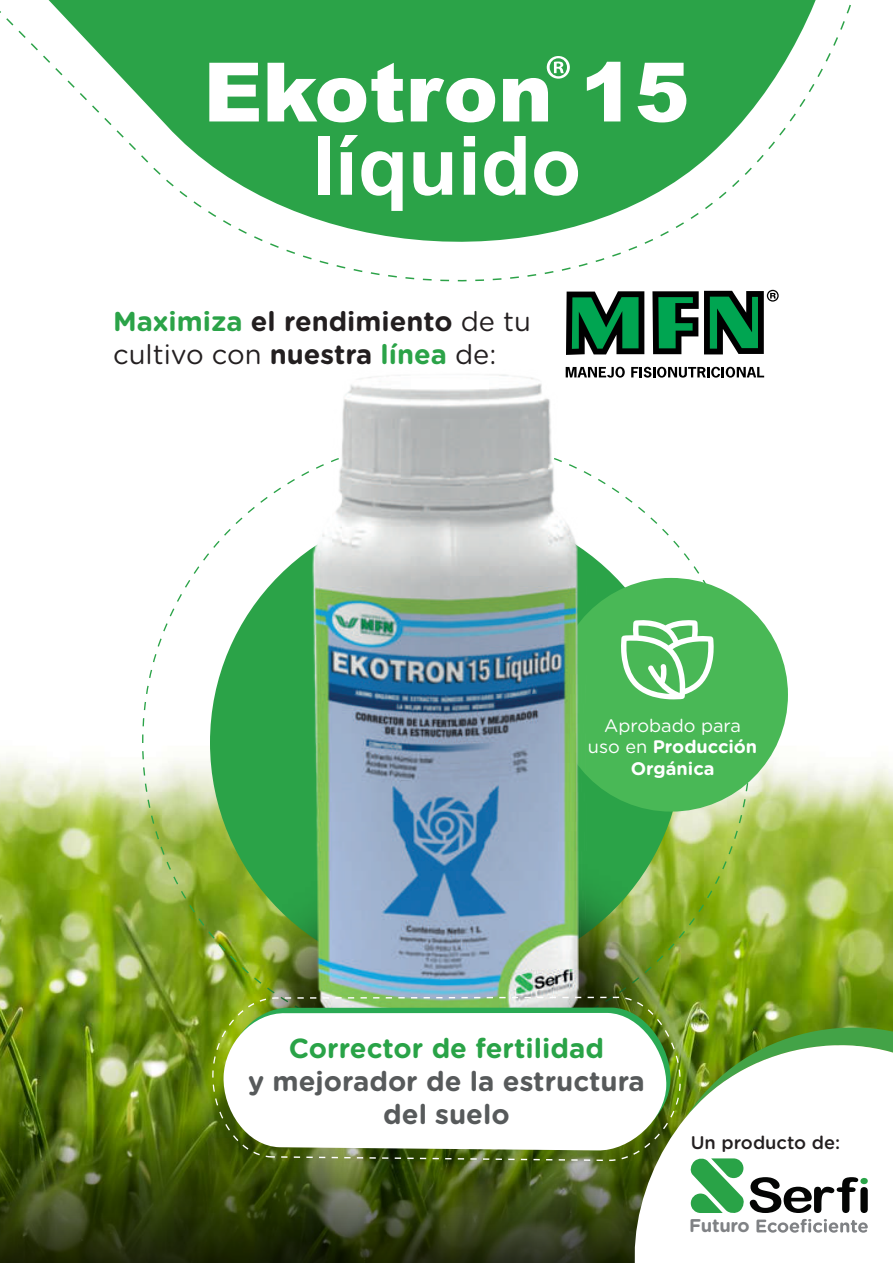
<style>
.page{position:relative;width:893px;height:1263px;background:#fff}
.page>*{position:absolute;margin:0;border:0;box-sizing:border-box;transform-origin:0 0}
.t1{font:900 82.05px "Arial";color:#fff}
.t2{font:700 82.05px "Arial";color:#fff}
.t3{font:68.7px "Myriad Pro";color:#fff}
.t4{font:700 27.6px/33.2px "Gotham Rounded";color:#575a5b;text-align:center}
.t5{font:700 27.6px "Gotham Rounded";color:#29a347}
.t6{font:700 27.3px/32.8px "Gotham Rounded";color:#231f20}
.t7{font:700 18.45px "Gotham Rounded";letter-spacing:-.02em;color:#808285}
.t8{font:500 18.3px "Gotham Rounded";color:#231f20}
.t9{font:700 18.15px/21.8px "Gotham Rounded";color:#fff;text-align:center}
.s1{color:#2ba348}
.s2{font-weight:400}
</style>
<div class="page">
<img style="left:0;top:756px;width:893px;height:363px">
<svg style="left:0;top:1119px;width:613px;height:144px;background:#384713"></svg>
<svg style="left:813px;top:1008px;width:80px;height:18px"></svg>
<svg style="left:613px;top:1026px;width:280px;height:237px"></svg>
<svg style="left:566px;top:309px;width:78px;height:42px;background:#0b6336"></svg>
<svg style="left:652px;top:309px;width:112px;height:42px"></svg>
<svg style="left:566px;top:289px;width:213px;height:20px"></svg>
<svg style="left:0;top:0;width:851px;height:282px;fill:#2ba348"></svg>
<svg style="left:689px;top:1157px;width:179px;height:76px"></svg>
<img style="left:77px;top:351px;width:736px;height:735px">
<img style="left:212px;top:997px;width:469px;height:164px">
<svg style="left:223px;top:1012px;width:444px;height:139px"></svg>
<h2 class="t3" style="left:544px;top:38px;width:30px">®</h2>
<h1 class="t1" style="left:203px;top:33px;width:488px">Ekotron 15</h1>
<h1 class="t2" style="left:312px;top:108px;width:270px">líquido</h1>
<p class="t6" style="left:113px;top:304px;width:420px"><span class="s1">Maximiza</span> el rendimiento <span class="s2">de tu cultivo con</span> nuestra <span class="s1">línea</span> <span class="s2">de:</span></p>
<p class="t9" style="left:588px;top:713px;width:171px"><span class="s2">Aprobado para uso en</span> Producción<br>Orgánica</p>
<p class="t5" style="left:289px;top:1028px;width:317px">Corrector de fertilidad</p>
<p class="t4" style="left:248px;top:1064px;width:398px">y mejorador de la estructura del suelo</p>
<p class="t8" style="left:691px;top:1130px;width:151px">Un producto de:</p>
<p class="t7" style="left:689px;top:1212px;width:62px">Futuro</p>
</div>
